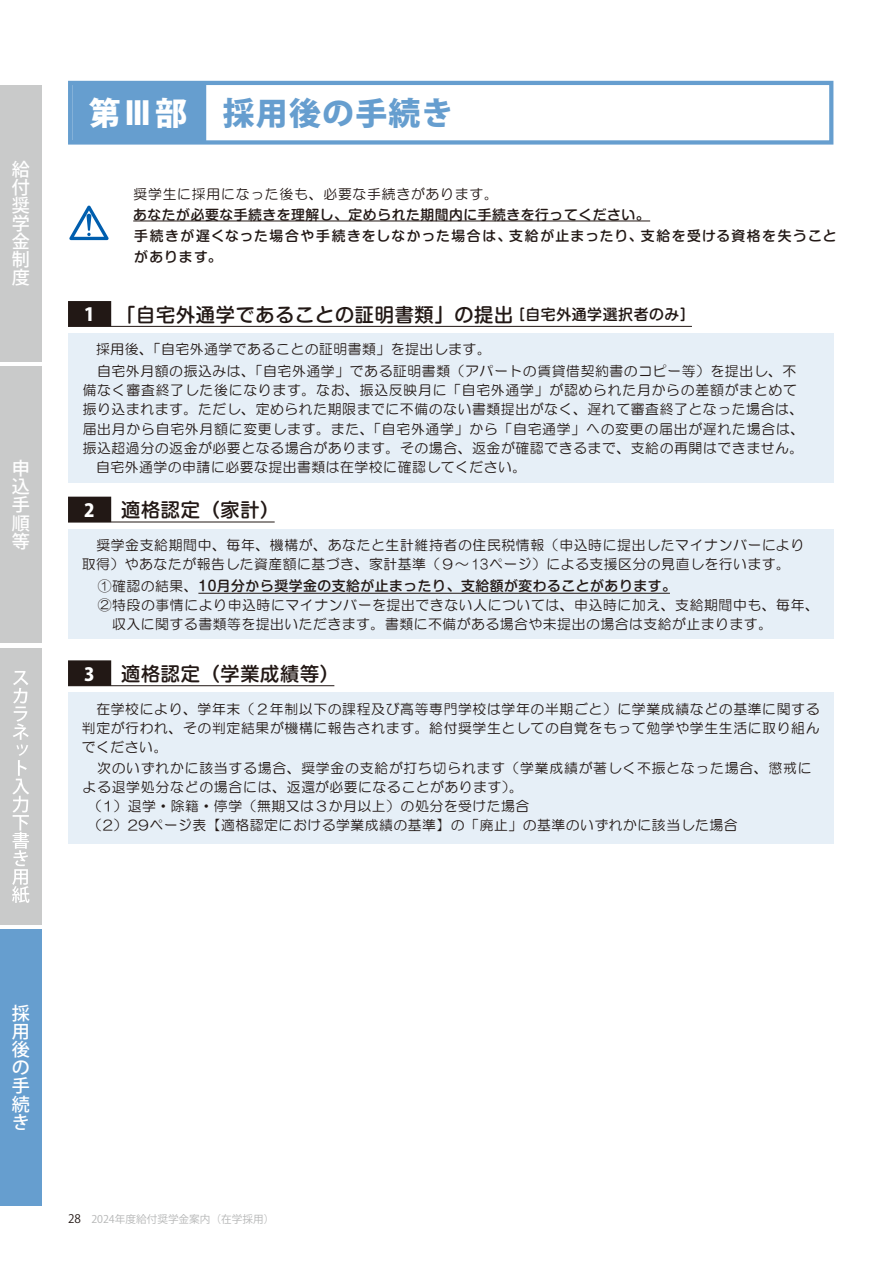
<style>
.page{position:relative;width:893px;height:1263px;background:#fff}
.page>*{position:absolute;margin:0;border:0;box-sizing:border-box;transform-origin:0 0}
.t1{font:800 31.95px "Koz Go Pro";letter-spacing:.04em;color:#669ecf}
.t2{font:500 19.2px "Shin M Go Pr 6";letter-spacing:.04em;color:#221815}
.t3{font:500 18px "Koz Go Pro";color:#fff}
.t4{font:800 18px "Koz Go Pro";color:#fff}
.t5{font:13.8px/19.2px "HG Maru Gothic MPRO";letter-spacing:.045em;color:#221815}
.t6{font:500 13.8px/21px "Shin M Go Pr 6";letter-spacing:.06em;color:#221815}
.t7{font:500 13.8px "Shin M Go Pr 6";letter-spacing:.04em;color:#221815}
.t8{font:10.65px "Koz Go Pro";color:#b5b6b6}
.s1{color:#fff}
.s2{font-family:"Koz Go Pro";font-weight:800;font-size:18px;color:#fff}
.s3{font-size:14.85px}
.s4{font-family:"HG Maru Gothic MPRO";font-weight:400}
.s5{font-size:11.7px;color:#221815}
</style>
<div class="page">
<div style="left:0;top:85px;width:41px;height:276px;background:#c9caca"></div>
<div style="left:0;top:648px;width:41px;height:276px;background:#c9caca"></div>
<svg style="left:12px;top:671px;width:18px;height:232px"></svg>
<div style="left:0;top:366px;width:41px;height:277px;background:#c9caca"></div>
<div style="left:0;top:929px;width:41px;height:276px;background:#669ecf"></div>
<div style="left:68px;top:333px;width:765px;height:150px;background:#e6eff7"></div>
<div style="left:68px;top:529px;width:765px;height:110px;background:#e6eff7"></div>
<div style="left:68px;top:693px;width:765px;height:151px;background:#e6eff7"></div>
<hr style="left:68px;top:326px;width:624px;height:1px;background:#221815">
<div style="left:68px;top:301px;width:43px;height:26px;background:#221815"></div>
<hr style="left:68px;top:522px;width:207px;height:1px;background:#221815">
<div style="left:68px;top:497px;width:43px;height:25px;background:#221815"></div>
<hr style="left:198px;top:593px;width:472px;height:1px;background:#221815">
<hr style="left:68px;top:685px;width:266px;height:1px;background:#221815">
<div style="left:68px;top:660px;width:43px;height:26px;background:#221815"></div>
<div style="left:72px;top:82px;width:134px;height:60px;background:#669ecf"></div>
<div style="left:68px;top:81px;width:765px;height:64px;border:4px solid #669ecf"></div>
<hr style="left:133px;top:221px;width:517px;height:1px;background:#221815">
<svg style="left:69px;top:206px;width:40px;height:34px"></svg>
<h3 class="t3" style="left:12px;top:158px;width:20px">給</h3>
<h3 class="t3" style="left:12px;top:176px;width:20px">付</h3>
<h3 class="t3" style="left:12px;top:194px;width:20px">奨</h3>
<h3 class="t3" style="left:12px;top:212px;width:20px">学</h3>
<h3 class="t3" style="left:12px;top:230px;width:20px">金</h3>
<h3 class="t3" style="left:12px;top:248px;width:20px">制</h3>
<h3 class="t3" style="left:12px;top:266px;width:20px">度</h3>
<h3 class="t3" style="left:12px;top:457px;width:20px">申</h3>
<h3 class="t3" style="left:12px;top:475px;width:20px">込</h3>
<h3 class="t3" style="left:12px;top:493px;width:20px">手</h3>
<h3 class="t3" style="left:12px;top:511px;width:20px">順</h3>
<h3 class="t3" style="left:12px;top:529px;width:20px">等</h3>
<h1 class="t1" style="left:89px;top:92px;width:366px"><span class="s1">第Ⅲ部</span> 採用後の手続き</h1>
<p class="t5" style="left:119px;top:184px;width:380px">　奨学生に採用になった後も、必要な手続きがあります。</p>
<p class="t6" style="left:119px;top:203px;width:719px;text-indent:14px">あなたが必要な手続きを理解し、定められた期間内に手続きを行ってください。<br>　手続きが遅くなった場合や手続きをしなかった場合は、支給が止まったり、支給を受ける資格を失うこと　があります。</p>
<h2 class="t2" style="left:84px;top:299px;width:612px"><span class="s2">1</span> 「自宅外通学であることの証明書類」の提出<span class="s3">［自宅外通学選択者のみ］</span></h2>
<p class="t5" style="left:82px;top:338px;width:716px;line-height:22.4px">　採用後、「自宅外通学であることの証明書類」を提出します。<br>　自宅外月額の振込みは、「自宅外通学」である証明書類（アパートの賃貸借契約書のコピー等）を提出し、不</p>
<p class="t5" style="left:83px;top:381px;width:716px">備なく審査終了した後になります。なお、振込反映月に「自宅外通学」が認められた月からの差額がまとめて</p>
<p class="t5" style="left:83px;top:400px;width:722px">振り込まれます。ただし、定められた期限までに不備のない書類提出がなく、遅れて審査終了となった場合は、</p>
<p class="t5" style="left:83px;top:419px;width:723px">届出月から自宅外月額に変更します。また、「自宅外通学」から「自宅通学」への変更の届出が遅れた場合は、</p>
<p class="t5" style="left:83px;top:438px;width:722px">振込超過分の返金が必要となる場合があります。その場合、返金が確認できるまで、支給の再開はできません。</p>
<p class="t5" style="left:96px;top:457px;width:432px">自宅外通学の申請に必要な提出書類は在学校に確認してください。</p>
<h3 class="t4" style="left:84px;top:498px;width:12px">2</h3>
<h2 class="t2" style="left:121px;top:494px;width:160px">適格認定（家計）</h2>
<p class="t5" style="left:82px;top:535px;width:724px">　奨学金支給期間中、毎年、機構が、あなたと生計維持者の住民税情報（申込時に提出したマイナンバーにより取得）やあなたが報告した資産額に基づき、家計基準（９～ 13ページ）による支援区分の見直しを行います。</p>
<p class="t7" style="left:98px;top:575px;width:580px"><span class="s4">①確認の結果、</span>10月分から奨学金の支給が止まったり、支給額が変わることがあります。</p>
<p class="t5" style="left:112px;top:595px;width:708px;text-indent:-14px">②特段の事情により申込時にマイナンバーを提出できない人については、申込時に加え、支給期間中も、毎年、収入に関する書類等を提出いただきます。書類に不備がある場合や未提出の場合は支給が止まります。</p>
<h3 class="t4" style="left:84px;top:662px;width:12px">3</h3>
<h2 class="t2" style="left:121px;top:658px;width:219px">適格認定（学業成績等）</h2>
<p class="t5" style="left:82px;top:699px;width:739px;text-align:justify">　在学校により、学年末（２年制以下の課程及び高等専門学校は学年の半期ごと）に学業成績などの基準に関する判定が行われ、その判定結果が機構に報告されます。給付奨学生としての自覚をもって勉学や学生生活に取り組んでください。</p>
<p class="t5" style="left:82px;top:758px;width:731px">　次のいずれかに該当する場合、奨学金の支給が打ち切られます（学業成績が著しく不振となった場合、懲戒に</p>
<p class="t5" style="left:82px;top:777px;width:442px">よる退学処分などの場合には、返還が必要になることがあります）。</p>
<p class="t5" style="left:88px;top:797px;width:442px">（1）退学・除籍・停学（無期又は３か月以上）の処分を受けた場合</p>
<p class="t5" style="left:88px;top:816px;width:651px">（2）29ページ表【適格認定における学業成績の基準】の「廃止」の基準のいずれかに該当した場合</p>
<h3 class="t3" style="left:12px;top:1002px;width:20px">採</h3>
<h3 class="t3" style="left:12px;top:1020px;width:20px">用</h3>
<h3 class="t3" style="left:12px;top:1038px;width:20px">後</h3>
<h3 class="t3" style="left:12px;top:1056px;width:20px">の</h3>
<h3 class="t3" style="left:12px;top:1074px;width:20px">手</h3>
<h3 class="t3" style="left:12px;top:1092px;width:20px">続</h3>
<h3 class="t3" style="left:12px;top:1110px;width:20px">き</h3>
<p class="t8" style="left:68px;top:1212px;width:208px"><span class="s5">28</span> 2024年度給付奨学金案内（在学採用）</p>
</div>
